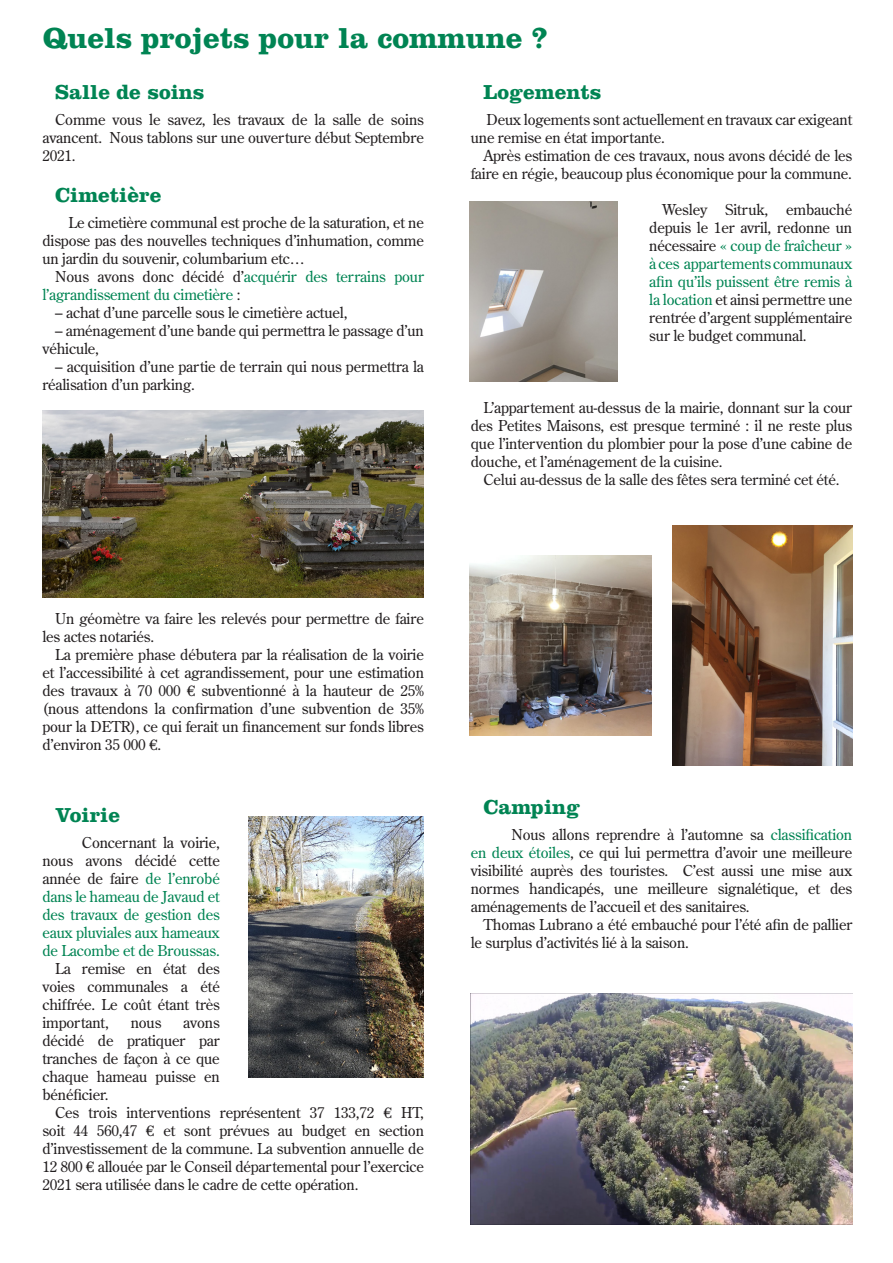
<style>
.page{position:relative;width:893px;height:1263px;background:#fff}
.page>*{position:absolute;margin:0;border:0;box-sizing:border-box;transform-origin:0 0}
.t1{font:700 30px "Clarendon";color:#008453}
.t2{font:700 21px "Clarendon";color:#008453}
.t3{font:15px/18px "Century Old Style";letter-spacing:-.01em;color:#231f20;text-align:justify}
.t4{font:15px/18px "Century Old Style";letter-spacing:-.01em;color:#008453}
.s1{color:#231f20}
.s2{color:#008453}
.s3{font-family:"New Century Schlbk"}
</style>
<div class="page">
<img style="left:471px;top:994px;width:381px;height:231px">
<img style="left:249px;top:816px;width:175px;height:261px">
<img style="left:470px;top:555px;width:181px;height:180px">
<img style="left:672px;top:525px;width:180px;height:240px">
<img style="left:470px;top:202px;width:147px;height:180px">
<img style="left:42px;top:410px;width:382px;height:187px">
<p class="t1" style="left:42px;top:20px;width:507px">Quels projets pour la commune ?</p>
<p class="t2" style="left:55px;top:79px;width:151px">Salle de soins</p>
<p class="t3" style="left:42px;top:110px;width:383px;text-indent:13px">Comme vous le savez, les travaux de la salle de soins avancent. Nous tablons sur une ouverture début Septembre 2021.</p>
<p class="t2" style="left:55px;top:182px;width:108px">Cimetière</p>
<p class="t3" style="left:42px;top:214px;width:383px;text-indent:26px">Le cimetière communal est proche de la saturation, et ne dispose pas des nouvelles techniques d’inhumation, comme un jardin du souvenir, columbarium etc…</p>
<p class="t4" style="left:42px;top:268px;width:383px;text-indent:13px"><span class="s1">Nous avons donc décidé d’</span>acquérir des terrains pour l’agrandissement du cimetière <span class="s1">:</span></p>
<p class="t3" style="left:55px;top:304px;width:294px">– achat d’une parcelle sous le cimetière actuel,</p>
<p class="t3" style="left:42px;top:322px;width:383px;text-indent:13px">– aménagement d’une bande qui permettra le passage d’un véhicule,</p>
<p class="t3" style="left:42px;top:358px;width:383px;text-indent:13px">– acquisition d’une partie de terrain qui nous permettra la réalisation d’un parking.</p>
<p class="t2" style="left:483px;top:79px;width:119px">Logements</p>
<p class="t3" style="left:471px;top:110px;width:383px;text-indent:16px">Deux logements sont actuellement en travaux car exigeant une remise en état importante.</p>
<p class="t3" style="left:471px;top:146px;width:383px;text-align:right">Après estimation de ces travaux, nous avons décidé de les faire en régie, beaucoup plus économique pour la commune.</p>
<p class="t3" style="left:649px;top:200px;width:204px;text-indent:13px">Wesley Sitruk, embauché depuis le 1er avril, redonne un nécessaire <span class="s2">« coup de fraîcheur » à ces appartements communaux afin qu’ils puissent être remis à la location</span> et ainsi permettre une rentrée d’argent supplémentaire sur le budget communal.</p>
<p class="t3" style="left:471px;top:398px;width:383px;text-indent:13px">L’appartement au-dessus de la mairie, donnant sur la cour des Petites Maisons, est presque terminé : il ne reste plus que l’intervention du plombier pour la pose d’une cabine de douche, et l’aménagement de la cuisine.</p>
<p class="t3" style="left:483px;top:470px;width:357px">Celui au-dessus de la salle des fêtes sera terminé cet été.</p>
<p class="t3" style="left:42px;top:610px;width:383px;text-indent:13px">Un géomètre va faire les relevés pour permettre de faire les actes notariés.</p>
<p class="t3" style="left:42px;top:646px;width:383px;text-indent:13px">La première phase débutera par la réalisation de la voirie et l’accessibilité à cet agrandissement, pour une estimation des travaux à 70 000 <span class="s3">€</span> subventionné à la hauteur de 25% (nous attendons la confirmation d’une subvention de 35% pour la DETR), ce qui ferait un financement sur fonds libres d’environ 35 000 <span class="s3">€</span>.</p>
<p class="t2" style="left:55px;top:802px;width:66px">Voirie</p>
<p class="t4" style="left:42px;top:834px;width:179px;text-align:justify;text-indent:40px"><span class="s1">Concernant la voirie, nous avons décidé cette année de faire</span> de l’enrobé dans le hameau de Javaud et des travaux de gestion des eaux pluviales aux hameaux de Lacombe et de Broussas.</p>
<p class="t3" style="left:42px;top:960px;width:179px;text-indent:13px">La remise en état des voies communales a été chiffrée. Le coût étant très important,</p>
<p class="t3" style="left:42px;top:1014px;width:179px;text-indent:141px">avons décidé de pratiquer par tranches de façon à ce que chaque hameau puisse en bénéficier.</p>
<p class="t3" style="left:42px;top:1104px;width:383px;text-indent:13px">Ces trois interventions représentent 37 133,72 <span class="s3">€</span> HT, soit 44 560,47 <span class="s3">€</span> et sont prévues au budget en section d’investissement de la commune. La subvention annuelle de 12 800 <span class="s3">€</span> allouée par le Conseil départemental pour l’exercice 2021 sera utilisée dans le cadre de cette opération.</p>
<p class="t3" style="left:131px;top:1014px;width:32px">nous</p>
<p class="t2" style="left:483px;top:794px;width:98px">Camping</p>
<p class="t3" style="left:471px;top:826px;width:383px;text-indent:41px">Nous allons reprendre à l’automne sa <span class="s2">classification en deux étoiles</span>, ce qui lui permettra d’avoir une meilleure visibilité auprès des touristes. C’est aussi une mise aux normes handicapés, une meilleure signalétique, et des aménagements de l’accueil et des sanitaires.</p>
<p class="t3" style="left:471px;top:916px;width:383px;text-indent:13px">Thomas Lubrano a été embauché pour l’été afin de pallier le surplus d’activités lié à la saison.</p>
</div>
